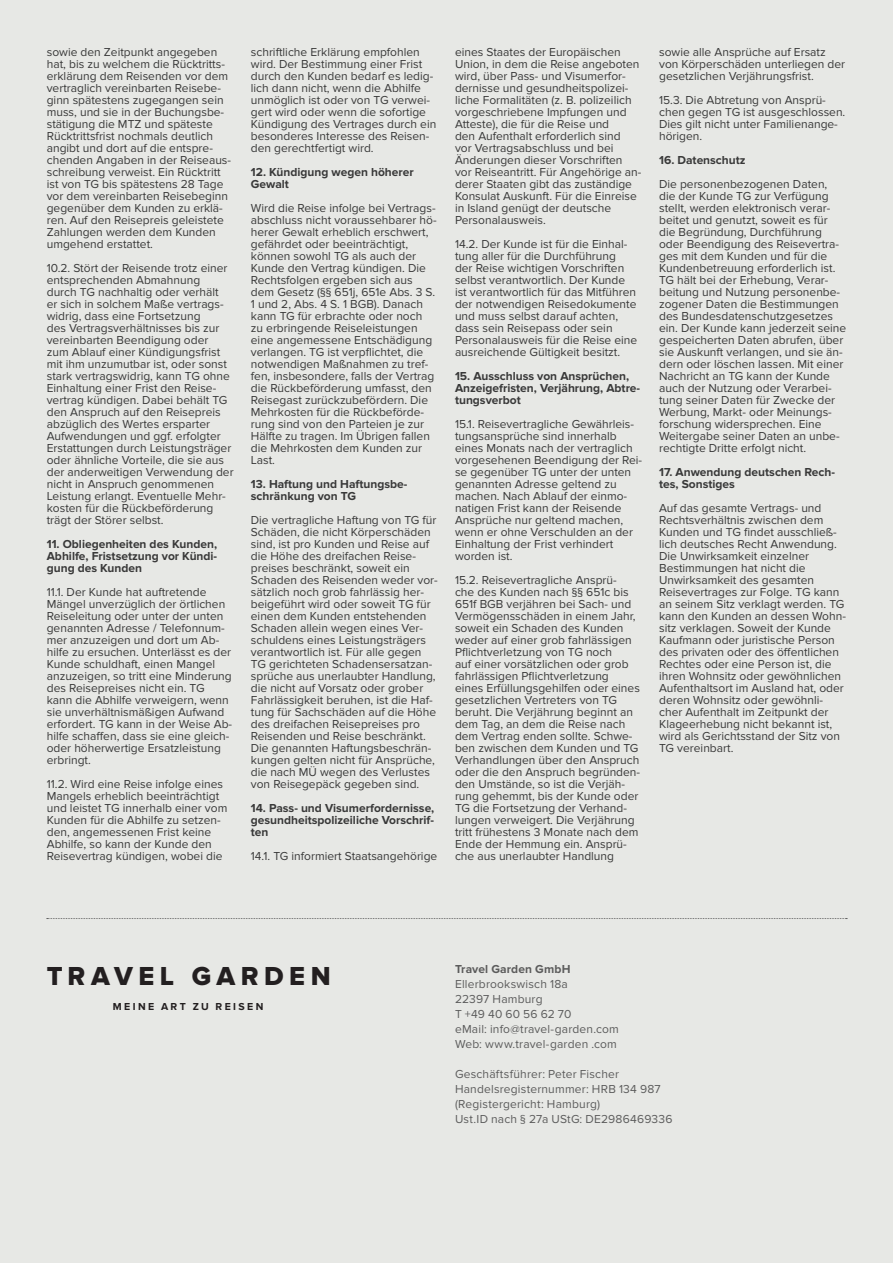
<style>
.page{position:relative;width:893px;height:1263px;background:#e7e8e5}
.page>*{position:absolute;margin:0;border:0;box-sizing:border-box;transform-origin:0 0}
.t1{font:27px "Proxima Nova Extrabld";letter-spacing:.2em;color:#231f20}
.t2{font:12px/12px "Proxima Nova";color:#393939}
.t3{font:700 12px/12px "Proxima Nova";color:#393939}
.t4{font:12px/15px "Proxima Nova";letter-spacing:.015em;color:#5c5c5c}
.t5{font:700 12px "Proxima Nova";letter-spacing:.01em;color:#5c5c5c}
.t6{font:700 10.5px "Proxima Nova";letter-spacing:.225em;color:#231f20}
</style>
<div class="page">
<svg style="left:47px;top:918px;width:800px;height:1px"></svg>
<p class="t2" style="left:47px;top:46px;width:186px">sowie den Zeitpunkt angegeben hat, bis zu welchem die Rücktritts&shy;erklärung dem Reisenden vor dem vertraglich vereinbarten Reisebe&shy;ginn spätestens zugegangen sein muss, und sie in der Buchungsbe&shy;stätigung die MTZ und späteste<br>Rücktrittsfrist nochmals deutlich angibt und dort auf die entspre&shy;chenden Angaben in der Reiseaus&shy;schreibung verweist. Ein Rücktritt ist von TG bis spätestens 28 Tage vor dem vereinbarten Reisebeginn gegenüber dem Kunden zu erklä&shy;ren. Auf den Reisepreis geleistete<br>Zahlungen werden dem Kunden umgehend erstattet.</p>
<p class="t2" style="left:47px;top:262px;width:188px">10.2. Stört der Reisende trotz einer entsprechenden Abmahnung<br>durch TG nachhaltig oder verhält<br>er sich in solchem Maße vertrags&shy;widrig, dass eine Fortsetzung<br>des Vertragsverhältnisses bis zur vereinbarten Beendigung oder<br>zum Ablauf einer Kündigungsfrist mit ihm unzumutbar ist, oder sonst stark vertragswidrig, kann TG ohne<br>Einhaltung einer Frist den Reise&shy;vertrag kündigen. Dabei behält TG den Anspruch auf den Reisepreis abzüglich des Wertes ersparter<br>Aufwendungen und ggf. erfolgter<br>Erstattungen durch Leistungsträger oder ähnliche Vorteile, die sie aus der anderweitigen Verwendung der nicht in Anspruch genommenen<br>Leistung erlangt. Eventuelle Mehr&shy;kosten für die Rückbeförderung trägt der Störer selbst.</p>
<p class="t3" style="left:47px;top:539px;width:172px;text-align:justify">11. Obliegenheiten des Kunden, Abhilfe, Fristsetzung vor Kündi&shy;gung des Kunden</p>
<p class="t2" style="left:47px;top:586px;width:187px">11.1. Der Kunde hat auftretende<br>Mängel unverzüglich der örtlichen<br>Reiseleitung oder unter der unten genannten Adresse / Telefonnum&shy;mer anzuzeigen und dort um Ab&shy;hilfe zu ersuchen. Unterlässt es der<br>Kunde schuldhaft, einen Mangel anzuzeigen, so tritt eine Minderung des Reisepreises nicht ein. TG kann die Abhilfe verweigern, wenn sie unverhältnismäßigen Aufwand erfordert. TG kann in der Weise Ab&shy;hilfe schaffen, dass sie eine gleich&shy;oder höherwertige Ersatzleistung erbringt.</p>
<p class="t2" style="left:47px;top:778px;width:182px">11.2. Wird eine Reise infolge eines Mangels erheblich beeinträchtigt und leistet TG innerhalb einer vom Kunden für die Abhilfe zu setzen&shy;den, angemessenen Frist keine Abhilfe, so kann der Kunde den Reisevertrag kündigen, wobei die</p>
<p class="t2" style="left:251px;top:46px;width:187px">schriftliche Erklärung empfohlen wird. Der Bestimmung einer Frist durch den Kunden bedarf es ledig&shy;lich dann nicht, wenn die Abhilfe unmöglich ist oder von TG verwei&shy;gert wird oder wenn die sofortige<br>Kündigung des Vertrages durch ein besonderes Interesse des Reisen&shy;den gerechtfertigt wird.</p>
<p class="t3" style="left:251px;top:167px;width:164px">12. Kündigung wegen höherer<br>Gewalt</p>
<p class="t2" style="left:251px;top:202px;width:187px">Wird die Reise infolge bei Vertrags&shy;abschluss nicht voraussehbarer hö&shy;herer Gewalt erheblich erschwert, gefährdet oder beeinträchtigt, können sowohl TG als auch der<br>Kunde den Vertrag kündigen. Die<br>Rechtsfolgen ergeben sich aus dem Gesetz (§§ 651j, 651e Abs. 3 S.<br>1 und 2, Abs. 4 S. 1 BGB). Danach kann TG für erbrachte oder noch zu erbringende Reiseleistungen eine angemessene Entschädigung verlangen. TG ist verpflichtet, die notwendigen Maßnahmen zu tref&shy;fen, insbesondere, falls der Vertrag die Rückbeförderung umfasst, den<br>Reisegast zurückzubefördern. Die<br>Mehrkosten für die Rückbeförde&shy;rung sind von den Parteien je zur<br>Hälfte zu tragen. Im Übrigen fallen die Mehrkosten dem Kunden zur<br>Last.</p>
<p class="t3" style="left:251px;top:479px;width:158px">13. Haftung und Haftungsbe&shy;schränkung von TG</p>
<p class="t2" style="left:251px;top:514px;width:188px">Die vertragliche Haftung von TG für Schäden, die nicht Körperschäden sind, ist pro Kunden und Reise auf die Höhe des dreifachen Reise&shy;preises beschränkt, soweit ein Schaden des Reisenden weder vor&shy;sätzlich noch grob fahrlässig her&shy;beigeführt wird oder soweit TG für einen dem Kunden entstehenden Schaden allein wegen eines Ver&shy;schuldens eines Leistungsträgers verantwortlich ist. Für alle gegen TG gerichteten Schadensersatzan&shy;sprüche aus unerlaubter Handlung, die nicht auf Vorsatz oder grober Fahrlässigkeit beruhen, ist die Haf&shy;tung für Sachschäden auf die Höhe des dreifachen Reisepreises pro Reisenden und Reise beschränkt.<br>Die genannten Haftungsbeschrän&shy;kungen gelten nicht für Ansprüche, die nach MÜ wegen des Verlustes von Reisegepäck gegeben sind.</p>
<p class="t3" style="left:251px;top:803px;width:185px;text-align:justify">14. Pass- und Visumerfordernisse, gesundheitspolizeiliche Vorschrif&shy;ten</p>
<p class="t2" style="left:251px;top:850px;width:188px">14.1. TG informiert Staatsangehörige</p>
<p class="t2" style="left:455px;top:46px;width:188px">eines Staates der Europäischen<br>Union, in dem die Reise angeboten wird, über Pass- und Visumerfor&shy;dernisse und gesundheitspolizei&shy;liche Formalitäten (z. B. polizeilich vorgeschriebene Impfungen und<br>Atteste), die für die Reise und<br>den Aufenthalt erforderlich sind<br>vor Vertragsabschluss und bei<br>Änderungen dieser Vorschriften vor Reiseantritt. Für Angehörige an&shy;derer Staaten gibt das zuständige<br>Konsulat Auskunft. Für die Einreise in Island genügt der deutsche<br>Personalausweis.</p>
<p class="t2" style="left:455px;top:238px;width:184px">14.2. Der Kunde ist für die Einhal&shy;tung aller für die Durchführung<br>der Reise wichtigen Vorschriften selbst verantwortlich. Der Kunde ist verantwortlich für das Mitführen der notwendigen Reisedokumente und muss selbst darauf achten, dass sein Reisepass oder sein Personalausweis für die Reise eine ausreichende Gültigkeit besitzt.</p>
<p class="t3" style="left:455px;top:371px;width:187px">15. Ausschluss von Ansprüchen,<br>Anzeigefristen, Verjährung, Abtre&shy;tungsverbot</p>
<p class="t2" style="left:455px;top:418px;width:189px">15.1. Reisevertragliche Gewährleis&shy;tungsansprüche sind innerhalb eines Monats nach der vertraglich vorgesehenen Beendigung der Rei&shy;se gegenüber TG unter der unten genannten Adresse geltend zu machen. Nach Ablauf der einmo&shy;natigen Frist kann der Reisende<br>Ansprüche nur geltend machen, wenn er ohne Verschulden an der<br>Einhaltung der Frist verhindert worden ist.</p>
<p class="t2" style="left:455px;top:574px;width:187px">15.2. Reisevertragliche Ansprü-<br>che des Kunden nach §§ 651c bis<br>651f BGB verjähren bei Sach- und<br>Vermögensschäden in einem Jahr, soweit ein Schaden des Kunden weder auf einer grob fahrlässigen<br>Pflichtverletzung von TG noch<br>auf einer vorsätzlichen oder grob fahrlässigen Pflichtverletzung eines Erfüllungsgehilfen oder eines gesetzlichen Vertreters von TG beruht. Die Verjährung beginnt an dem Tag, an dem die Reise nach dem Vertrag enden sollte. Schwe&shy;ben zwischen dem Kunden und TG<br>Verhandlungen über den Anspruch oder die den Anspruch begründen&shy;den Umstände, so ist die Verjäh&shy;rung gehemmt, bis der Kunde oder<br>TG die Fortsetzung der Verhand&shy;lungen verweigert. Die Verjährung tritt frühestens 3 Monate nach dem<br>Ende der Hemmung ein. Ansprü&shy;che aus unerlaubter Handlung</p>
<p class="t2" style="left:659px;top:46px;width:188px">sowie alle Ansprüche auf Ersatz von Körperschäden unterliegen der gesetzlichen Verjährungsfrist.</p>
<p class="t2" style="left:659px;top:94px;width:188px">15.3. Die Abtretung von Ansprü&shy;chen gegen TG ist ausgeschlossen.<br>Dies gilt nicht unter Familienange&shy;hörigen.</p>
<p class="t3" style="left:659px;top:155px;width:88px">16. Datenschutz</p>
<p class="t2" style="left:659px;top:178px;width:189px">Die personenbezogenen Daten, die der Kunde TG zur Verfügung stellt, werden elektronisch verar&shy;beitet und genutzt, soweit es für die Begründung, Durchführung oder Beendigung des Reisevertra&shy;ges mit dem Kunden und für die<br>Kundenbetreuung erforderlich ist.<br>TG hält bei der Erhebung, Verar&shy;beitung und Nutzung personenbe&shy;zogener Daten die Bestimmungen des Bundesdatenschutzgesetzes ein. Der Kunde kann jederzeit seine gespeicherten Daten abrufen, über sie Auskunft verlangen, und sie än&shy;dern oder löschen lassen. Mit einer<br>Nachricht an TG kann der Kunde auch der Nutzung oder Verarbei&shy;tung seiner Daten für Zwecke der<br>Werbung, Markt- oder Meinungs&shy;forschung widersprechen. Eine<br>Weitergabe seiner Daten an unbe&shy;rechtigte Dritte erfolgt nicht.</p>
<p class="t3" style="left:659px;top:467px;width:178px">17. Anwendung deutschen Rech&shy;tes, Sonstiges</p>
<p class="t2" style="left:659px;top:502px;width:188px">Auf das gesamte Vertrags- und<br>Rechtsverhältnis zwischen dem<br>Kunden und TG findet ausschließ&shy;lich deutsches Recht Anwendung.<br>Die Unwirksamkeit einzelner<br>Bestimmungen hat nicht die<br>Unwirksamkeit des gesamten<br>Reisevertrages zur Folge. TG kann an seinem Sitz verklagt werden. TG kann den Kunden an dessen Wohn&shy;sitz verklagen. Soweit der Kunde<br>Kaufmann oder juristische Person des privaten oder des öffentlichen<br>Rechtes oder eine Person ist, die ihren Wohnsitz oder gewöhnlichen<br>Aufenthaltsort im Ausland hat, oder deren Wohnsitz oder gewöhnli&shy;cher Aufenthalt im Zeitpunkt der<br>Klageerhebung nicht bekannt ist, wird als Gerichtsstand der Sitz von<br>TG vereinbart.</p>
<h1 class="t1" style="left:47px;top:960px;width:285px">TRAVEL GARDEN</h1>
<p class="t6" style="left:113px;top:1001px;width:152px">MEINE ART ZU REISEN</p>
<p class="t5" style="left:455px;top:962px;width:117px">Travel Garden GmbH</p>
<p class="t4" style="left:455px;top:977px;width:165px">Ellerbrookswisch 18a<br>22397 Hamburg<br>T +49 40 60 56 62 70<br>eMail: info@travel-garden.com<br>Web: www.travel-garden .com</p>
<p class="t4" style="left:455px;top:1067px;width:219px">Geschäftsführer: Peter Fischer Handelsregisternummer: HRB 134 987 (Registergericht: Hamburg)<br>Ust.ID nach § 27a UStG: DE2986469336</p>
</div>
